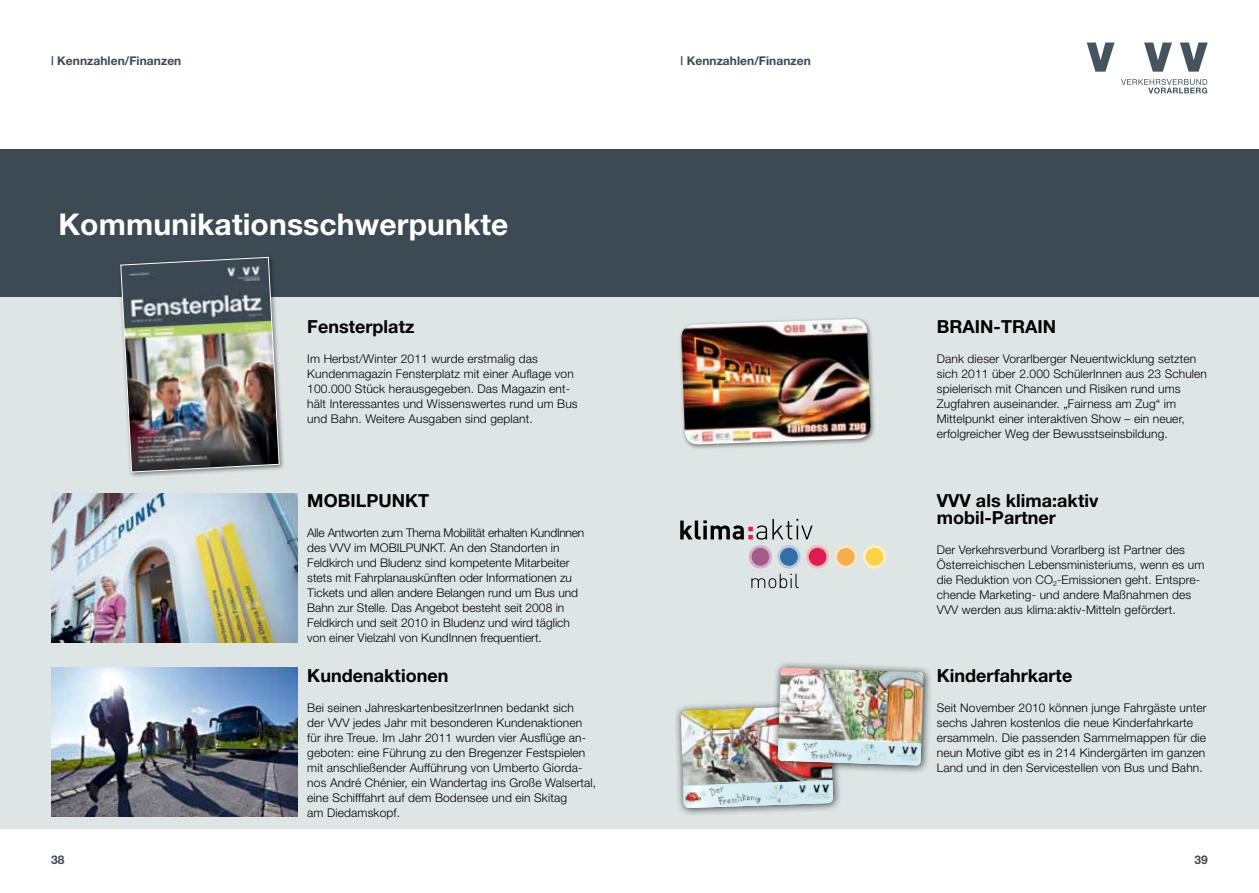
<style>
.page{position:relative;width:1259px;height:893px;background:#fff}
.page>*{position:absolute;margin:0;border:0;box-sizing:border-box;transform-origin:0 0}
.t1{font:700 30px "Helvetica Neue";letter-spacing:.005em;color:#fff}
.t2{font:700 18px/16.5px "Helvetica Neue";color:#000}
.t3{font:300 12px/15px "Helvetica Neue";letter-spacing:.01em;color:#000}
.t4{font:700 12px "Helvetica Neue";letter-spacing:.005em;color:#3c4a54}
</style>
<div class="page">
<div style="left:0;top:149px;width:629px;height:149px;background:#3c4a54"></div>
<div style="left:629px;top:149px;width:630px;height:149px;background:#3c4a54"></div>
<div style="left:629px;top:298px;width:630px;height:531px;background:#dee6e5"></div>
<div style="left:0;top:298px;width:629px;height:531px;background:#dee6e5"></div>
<div style="left:678px;top:316px;width:198px;height:134px;background:#000;opacity:.5"></div>
<img style="left:681px;top:319px;width:190px;height:126px">
<img style="left:51px;top:493px;width:247px;height:149px">
<svg style="left:680px;top:519px;width:132px;height:21px"></svg>
<svg style="left:749px;top:545px;width:23px;height:24px"></svg>
<div style="left:751px;top:548px;width:18px;height:18px;background:#a55a89;border-radius:50%"></div>
<svg style="left:806px;top:545px;width:23px;height:24px"></svg>
<div style="left:808px;top:548px;width:18px;height:18px;background:#dc1d52;border-radius:50%"></div>
<svg style="left:834px;top:545px;width:23px;height:24px"></svg>
<div style="left:837px;top:548px;width:17px;height:18px;background:#f5ae4d;border-radius:50%"></div>
<svg style="left:863px;top:545px;width:23px;height:24px"></svg>
<div style="left:865px;top:548px;width:18px;height:18px;background:#fdd247;border-radius:50%"></div>
<svg style="left:777px;top:545px;width:23px;height:24px"></svg>
<div style="left:780px;top:548px;width:18px;height:18px;background:#316fa4;border-radius:50%"></div>
<svg style="left:751px;top:574px;width:47px;height:14px"></svg>
<img style="left:51px;top:668px;width:247px;height:148px">
<svg style="left:1087px;top:43px;width:27px;height:29px"></svg>
<svg style="left:1144px;top:43px;width:28px;height:29px"></svg>
<svg style="left:1180px;top:43px;width:27px;height:29px"></svg>
<svg style="left:1121px;top:79px;width:86px;height:15px"></svg>
<div style="left:118px;top:254px;width:167px;height:224px;background:#000;opacity:.5"></div>
<img style="left:120px;top:257px;width:160px;height:215px">
<div style="left:674px;top:699px;width:168px;height:118px;background:#000;opacity:.75"></div>
<img style="left:680px;top:706px;width:153px;height:74px">
<svg style="left:680px;top:780px;width:153px;height:28px"></svg>
<img style="left:765px;top:783px;width:32px;height:22px">
<img style="left:684px;top:788px;width:23px;height:18px">
<img style="left:708px;top:784px;width:54px;height:23px">
<img style="left:799px;top:784px;width:32px;height:16px">
<div style="left:770px;top:661px;width:162px;height:113px;background:#000;opacity:.75"></div>
<img style="left:777px;top:667px;width:146px;height:71px">
<svg style="left:777px;top:738px;width:146px;height:27px"></svg>
<img style="left:856px;top:742px;width:31px;height:21px">
<img style="left:781px;top:740px;width:20px;height:19px">
<img style="left:802px;top:740px;width:52px;height:22px">
<img style="left:888px;top:746px;width:31px;height:15px">
<p class="t4" style="left:51px;top:53px;width:132px">| Kennzahlen/Finanzen</p>
<p class="t4" style="left:680px;top:53px;width:132px">| Kennzahlen/Finanzen</p>
<h1 class="t1" style="left:58px;top:206px;width:451px">Kommunikationsschwerpunkte</h1>
<h2 class="t2" style="left:307px;top:318px;width:109px">Fensterplatz</h2>
<p class="t3" style="left:307px;top:351px;width:272px">Im Herbst/Winter 2011 wurde erstmalig das Kundenmagazin Fensterplatz mit einer Auflage von 100.000 Stück herausgegeben. Das Magazin ent&shy;hält Interessantes und Wissenswertes rund um Bus und Bahn. Weitere Ausgaben sind geplant.</p>
<h2 class="t2" style="left:307px;top:492px;width:123px">MOBILPUNKT</h2>
<p class="t3" style="left:307px;top:525px;width:278px">Alle Antworten zum Thema Mobilität erhalten KundInnen des VVV im MOBILPUNKT. An den Standorten in Feldkirch und Bludenz sind kompetente Mitarbeiter stets mit Fahrplanauskünften oder Informationen zu Tickets und allen andere Belangen rund um Bus und Bahn zur Stelle. Das Angebot besteht seit 2008 in Feldkirch und seit 2010 in Bludenz und wird täglich von einer Vielzahl von KundInnen frequentiert.</p>
<h2 class="t2" style="left:307px;top:667px;width:143px">Kundenaktionen</h2>
<p class="t3" style="left:307px;top:700px;width:290px">Bei seinen JahreskartenbesitzerInnen bedankt sich<br>der VVV jedes Jahr mit besonderen Kundenaktionen für ihre Treue. Im Jahr 2011 wurden vier Ausflüge an&shy;geboten: eine Führung zu den Bregenzer Festspielen mit anschließender Aufführung von Umberto Giorda&shy;nos André Chénier, ein Wandertag ins Große Walsertal, eine Schifffahrt auf dem Bodensee und ein Skitag<br>am Diedamskopf.</p>
<h2 class="t2" style="left:936px;top:318px;width:121px">BRAIN-TRAIN</h2>
<p class="t3" style="left:936px;top:351px;width:272px">Dank dieser Vorarlberger Neuentwicklung setzten sich 2011 über 2.000 SchülerInnen aus 23 Schulen spielerisch mit Chancen und Risiken rund ums Zugfahren auseinander. „Fairness am Zug“ im Mittelpunkt einer interaktiven Show – ein neuer, erfolgreicher Weg der Bewusstseinsbildung.</p>
<h2 class="t2" style="left:936px;top:492px;width:163px">VVV als klima:aktiv mobil-Partner</h2>
<p class="t3" style="left:936px;top:542px;width:269px">Der Verkehrsverbund Vorarlberg ist Partner des Österreichischen Lebensministeriums, wenn es um die Reduktion von CO<sub>2</sub>-Emissionen geht. Entspre&shy;chende Marketing- und andere Maßnahmen des VVV werden aus klima:aktiv-Mitteln gefördert.</p>
<h2 class="t2" style="left:936px;top:667px;width:137px">Kinderfahrkarte</h2>
<p class="t3" style="left:936px;top:700px;width:271px">Seit November 2010 können junge Fahrgäste unter sechs Jahren kostenlos die neue Kinderfahrkarte ersammeln. Die passenden Sammelmappen für die neun Motive gibt es in 214 Kindergärten im ganzen Land und in den Servicestellen von Bus und Bahn.</p>
<p class="t4" style="left:51px;top:852px;width:15px">38</p>
<p class="t4" style="left:1194px;top:852px;width:15px">39</p>
</div>
